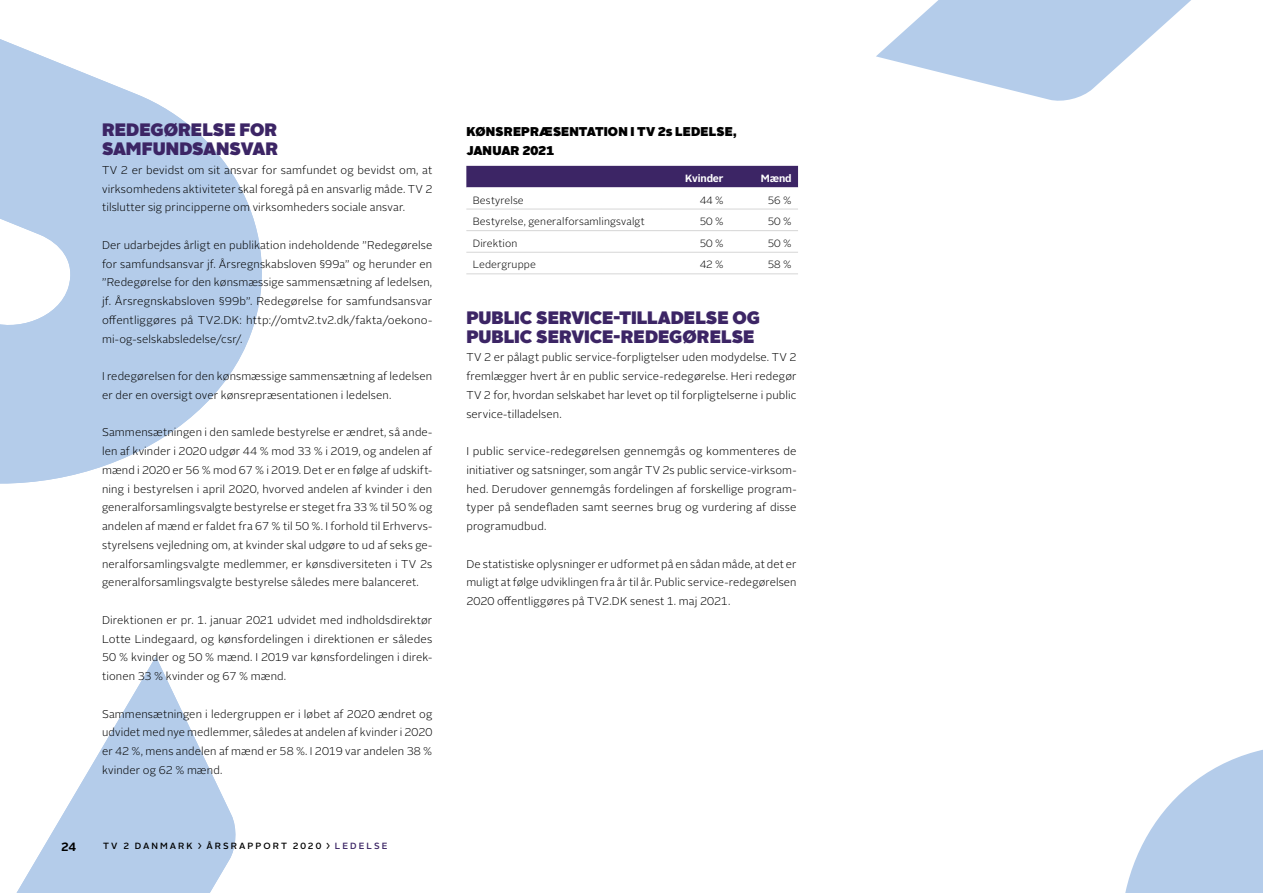
<style>
.page{position:relative;width:1263px;height:893px;background:#fff}
.page>*{position:absolute;margin:0;border:0;box-sizing:border-box;transform-origin:0 0}
.t1{font:900 18px/18.8px "Alright Sans";letter-spacing:-.005em;color:#3c2565}
.t2{font:900 12.75px/18.8px "Alright Sans";letter-spacing:.01em;color:#000}
.t3{font:700 12px "Alright Sans";color:#000}
.t4{font:300 11.25px/18.8px "Alright Sans";letter-spacing:.01em;color:#000;text-align:justify}
.t5{font:300 10.5px "Alright Sans";letter-spacing:.015em;color:#000}
.t6{font:700 10.5px "Alright Sans";letter-spacing:-.01em;color:#fff}
.t7{font:500 9px "Alright Sans";letter-spacing:.225em;color:#000}
.s1{color:#3c2565}
</style>
<div class="page">
<svg style="left:1125px;top:750px;width:137px;height:143px"></svg>
<svg style="left:876px;top:0;width:315px;height:101px;fill:#b4ccea"></svg>
<svg style="left:0;top:39px;width:262px;height:445px;fill:#b4ccea"></svg>
<svg style="left:16px;top:656px;width:220px;height:237px;fill:#b4ccea"></svg>
<svg style="left:466px;top:166px;width:332px;height:86px"></svg>
<hr style="left:466px;top:209px;width:196px;height:1px;background:#d6d6d6">
<hr style="left:662px;top:209px;width:68px;height:1px;background:#d6d6d6">
<hr style="left:730px;top:209px;width:68px;height:1px;background:#d6d6d6">
<hr style="left:466px;top:230px;width:196px;height:1px;background:#d6d6d6">
<hr style="left:662px;top:230px;width:68px;height:1px;background:#d6d6d6">
<hr style="left:730px;top:230px;width:68px;height:1px;background:#d6d6d6">
<hr style="left:466px;top:252px;width:196px;height:1px;background:#d6d6d6">
<hr style="left:662px;top:252px;width:68px;height:1px;background:#d6d6d6">
<hr style="left:730px;top:252px;width:68px;height:1px;background:#d6d6d6">
<hr style="left:466px;top:273px;width:196px;height:1px;background:#d6d6d6">
<hr style="left:662px;top:273px;width:68px;height:1px;background:#d6d6d6">
<hr style="left:730px;top:273px;width:68px;height:1px;background:#d6d6d6">
<h1 class="t1" style="left:102px;top:120px;width:178px">REDEGØRELSE FOR<br>SAMFUNDSANSVAR</h1>
<p class="t4" style="left:102px;top:161px;width:332px">TV 2 er bevidst om sit ansvar for samfundet og bevidst om, at virksomhedens aktiviteter skal foregå på en ansvarlig måde. TV 2 tilslutter sig principperne om virksomheders sociale ansvar.</p>
<p class="t4" style="left:102px;top:236px;width:332px">Der udarbejdes årligt en publikation indeholdende ”Redegørelse for samfundsansvar jf. Årsregnskabsloven §99a” og herunder en ”Redegørelse for den kønsmæssige sammensætning af ledelsen, jf. Årsregnskabsloven §99b”. Redegørelse for samfundsansvar offentliggøres på TV2. DK: http://omtv2.tv2.dk/fakta/oekono&shy;mi-og-selskabsledelse/csr/.</p>
<p class="t4" style="left:102px;top:367px;width:332px">I redegørelsen for den kønsmæssige sammensætning af ledelsen er der en oversigt over kønsrepræsentationen i ledelsen.</p>
<p class="t4" style="left:102px;top:423px;width:332px">Sammensætningen i den samlede bestyrelse er ændret, så ande&shy;len af kvinder i 2020 udgør 44 % mod 33 % i 2019, og andelen af mænd i 2020 er 56 % mod 67 % i 2019. Det er en følge af udskift&shy;ning i bestyrelsen i april 2020, hvorved andelen af kvinder i den generalforsamlingsvalgte bestyrelse er steget fra 33 % til 50 % og andelen af mænd er faldet fra 67 % til 50 %. I forhold til Erhvervs&shy;styrelsens vejledning om, at kvinder skal udgøre to ud af seks ge&shy;neralforsamlingsvalgte medlemmer, er kønsdiversiteten i TV 2s generalforsamlingsvalgte bestyrelse således mere balanceret.</p>
<p class="t4" style="left:102px;top:611px;width:332px">Direktionen er pr. 1. januar 2021 udvidet med indholdsdirektør Lotte Lindegaard, og kønsfordelingen i direktionen er således 50 % kvinder og 50 % mænd. I 2019 var kønsfordelingen i direk&shy;tionen 33 % kvinder og 67 % mænd.</p>
<p class="t4" style="left:102px;top:704px;width:332px">Sammensætningen i ledergruppen er i løbet af 2020 ændret og udvidet med nye medlemmer, således at andelen af kvinder i 2020 er 42 %, mens andelen af mænd er 58 %. I 2019 var andelen 38 % kvinder og 62 % mænd.</p>
<p class="t3" style="left:61px;top:838px;width:16px">24</p>
<p class="t7" style="left:103px;top:839px;width:286px">TV 2 DANMARK › ÅRSRAPPORT 2020 › <span class="s1">LEDELSE</span></p>
<p class="t2" style="left:466px;top:122px;width:272px">KØNSREPRÆSENTATION I TV 2s LEDELSE,<br>JANUAR 2021</p>
<p class="t6" style="left:685px;top:171px;width:40px">Kvinder</p>
<p class="t6" style="left:761px;top:171px;width:32px">Mænd</p>
<p class="t5" style="left:473px;top:193px;width:53px">Bestyrelse</p>
<p class="t5" style="left:700px;top:193px;width:25px">44 %</p>
<p class="t5" style="left:768px;top:193px;width:25px">56 %</p>
<p class="t5" style="left:473px;top:214px;width:174px">Bestyrelse, generalforsamlingsvalgt</p>
<p class="t5" style="left:700px;top:214px;width:25px">50 %</p>
<p class="t5" style="left:768px;top:214px;width:25px">50 %</p>
<p class="t5" style="left:473px;top:236px;width:46px">Direktion</p>
<p class="t5" style="left:700px;top:236px;width:25px">50 %</p>
<p class="t5" style="left:768px;top:236px;width:25px">50 %</p>
<p class="t5" style="left:473px;top:258px;width:65px">Ledergruppe</p>
<p class="t5" style="left:700px;top:258px;width:25px">42 %</p>
<p class="t5" style="left:768px;top:258px;width:25px">58 %</p>
<h1 class="t1" style="left:466px;top:308px;width:295px">PUBLIC SERVICE-TILLADELSE OG<br>PUBLIC SERVICE-REDEGØRELSE</h1>
<p class="t4" style="left:466px;top:348px;width:332px">TV 2 er pålagt public service-forpligtelser uden modydelse. TV 2 fremlægger hvert år en public service-redegørelse. Heri redegør TV 2 for, hvordan selskabet har levet op til forpligtelserne i public service-tilladelsen.</p>
<p class="t4" style="left:466px;top:442px;width:332px">I public service-redegørelsen gennemgås og kommenteres de initiativer og satsninger, som angår TV 2s public service-virksom&shy;hed. Derudover gennemgås fordelingen af forskellige program&shy;typer på sendefladen samt seernes brug og vurdering af disse programudbud.</p>
<p class="t4" style="left:466px;top:554px;width:332px">De statistiske oplysninger er udformet på en sådan måde, at det er muligt at følge udviklingen fra år til år. Public service-redegørelsen 2020 offentliggøres på TV2. DK senest 1. maj 2021.</p>
</div>
